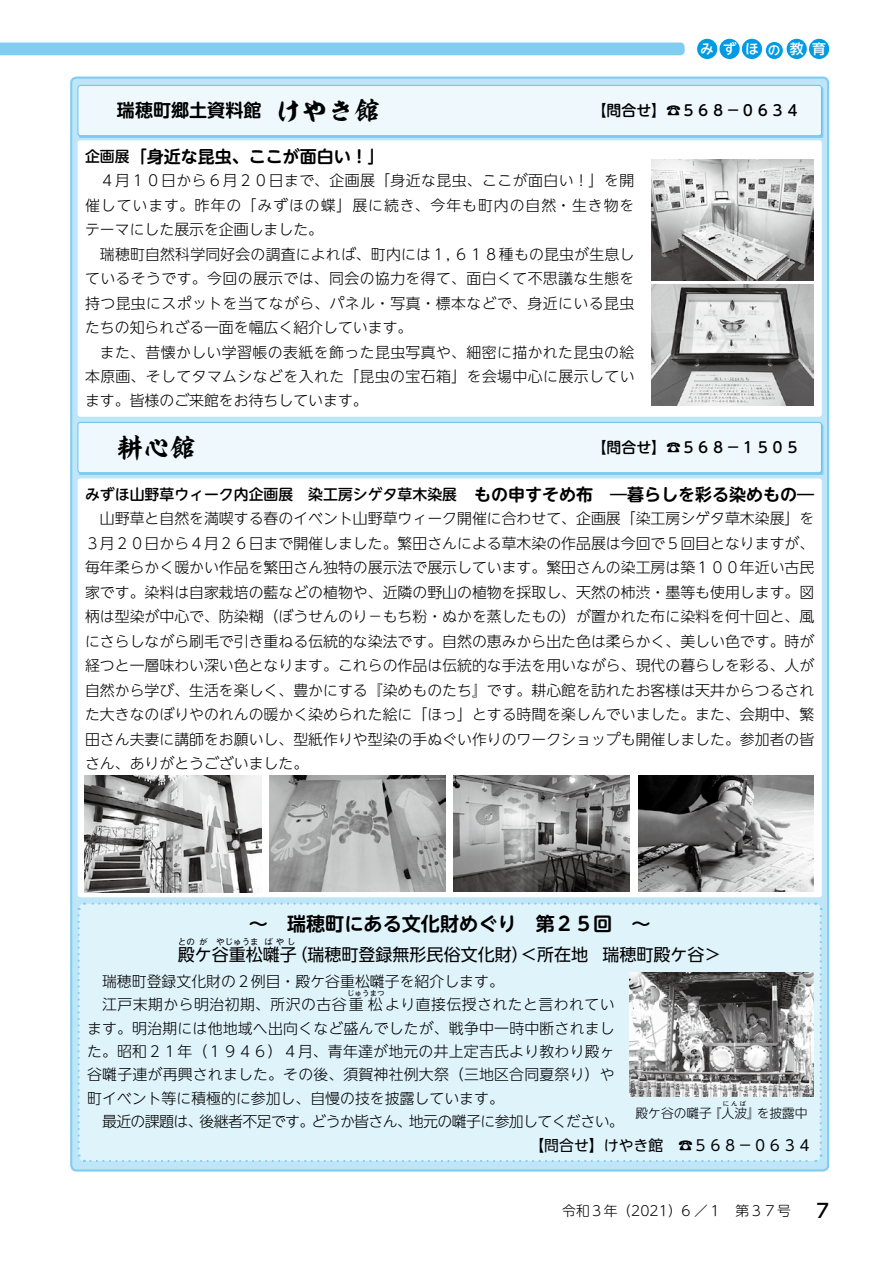
<style>
.page{position:relative;width:893px;height:1263px;background:#fff}
.page>*{position:absolute;margin:0;border:0;box-sizing:border-box;transform-origin:0 0}
.t1{font:26.55px "M Kso Kaisho";color:#000}
.t2{font:700 19.2px "UD Shin M Go Pro De";color:#000}
.t3{font:500 19.2px "UD Shin Go NT Pro";color:#000}
.t4{font:700 18px "UD Shin M Go Pr 6 N De";color:#000}
.t5{font:16.95px "UD Shin Go NT Pro";color:#000}
.t6{font:700 16.95px "UD Shin M Go Pr 6 De";color:#000}
.t7{font:300 14.85px/24.5px "UD Shin Go NT Pro";color:#000;text-align:justify}
.t8{font:500 14.85px "UD Shin M Go Pr 6";color:#000}
.t9{font:300 14.85px/23.4px "UD Shin Go NT Pro";letter-spacing:.03em;color:#000}
.t10{font:300 14.85px "UD Shin Go NT Pro";letter-spacing:-.04em;color:#000}
.t11{font:14.85px "UD Shin Go NT Pro";color:#000}
.t12{font:300 13.8px "UD Shin M Go Pro";color:#000}
.t13{font:500 13.8px "UD Shin Go NT Pro";color:#fff}
.t14{font:300 12.75px "UD Shin Go NT Pro";color:#000}
.t15{font:8.55px "UD Shin Go NT Pro";color:#000}
.t16{font:300 7.5px "UD Shin Go NT Pro";letter-spacing:.015em;color:#000}
.t17{font:300 6.45px "UD Shin Go NT Pro";color:#000}
.s1{font-size:12.75px}
.s2{font-family:"M Kso Kaisho";font-weight:400;font-size:26.55px}
.s3{font-family:"UD Shin M Go Pr 6";font-weight:500;font-size:14.85px}
.s4{font-family:"UD Shin M Go Pr 6 De";font-weight:700;font-size:16.95px}
</style>
<div class="page">
<div style="left:71px;top:78px;width:757px;height:1092px;background:#bfe6f8;border-radius:5px"></div>
<div style="left:0;top:43px;width:685px;height:12px;background:#80cdf0"></div>
<div style="left:697px;top:39px;width:20px;height:20px;background:#009be2;border-radius:50%"></div>
<div style="left:719px;top:39px;width:21px;height:20px;background:#009be2;border-radius:50%"></div>
<div style="left:742px;top:39px;width:20px;height:20px;background:#009be2;border-radius:50%"></div>
<div style="left:766px;top:42px;width:17px;height:17px;background:#009be2;border-radius:50%"></div>
<div style="left:787px;top:39px;width:20px;height:20px;background:#009be2;border-radius:50%"></div>
<div style="left:809px;top:39px;width:20px;height:20px;background:#009be2;border-radius:50%"></div>
<div style="left:78px;top:478px;width:744px;height:419px;background:#fff;border-radius:3px"></div>
<div style="left:78px;top:140px;width:744px;height:277px;background:#fff;border-radius:3px"></div>
<img style="left:85px;top:775px;width:176px;height:117px">
<img style="left:454px;top:775px;width:175px;height:117px">
<img style="left:270px;top:775px;width:175px;height:117px">
<img style="left:638px;top:775px;width:176px;height:117px">
<img style="left:652px;top:160px;width:161px;height:121px">
<img style="left:652px;top:284px;width:161px;height:121px">
<div style="left:77px;top:902px;width:746px;height:260px;background:#dff3fb"></div>
<img style="left:630px;top:973px;width:184px;height:123px">
<div style="left:79px;top:86px;width:744px;height:52px;background:#79caef"></div>
<div style="left:78px;top:85px;width:743px;height:51px;background:#eff9fd;border-radius:3px"></div>
<div style="left:78px;top:85px;width:744px;height:51px;border:1px solid #66c3ed;border-radius:3px"></div>
<div style="left:79px;top:423px;width:744px;height:52px;background:#78caef"></div>
<div style="left:78px;top:422px;width:743px;height:51px;background:#eff9fd;border-radius:3px"></div>
<div style="left:78px;top:422px;width:744px;height:51px;border:1px solid #66c3ed;border-radius:3px"></div>
<p class="t13" style="left:700px;top:38px;width:127px">みずほ<span class="s1">の</span>教育</p>
<p class="t4" style="left:117px;top:95px;width:266px">瑞穂町郷土資料館 <span class="s2">けやき館</span></p>
<p class="t8" style="left:592px;top:98px;width:210px">【問合せ】☎568－063 4</p>
<p class="t6" style="left:85px;top:142px;width:301px"><span class="s3">企画展</span>「身近な昆虫、ここが面白い！」</p>
<p class="t9" style="left:100px;top:168px;width:151px">４月１０日から６月２０</p>
<p class="t7" style="left:85px;top:168px;width:551px;text-indent:184px">日まで、企画展「身近な昆虫、ここが面白い！」を開催しています。昨年の「みずほの蝶」展に続き、今年も町内の自然・生き物をテーマにした展示を企画しました。</p>
<p class="t7" style="left:85px;top:241px;width:551px;text-indent:15px">瑞穂町自然科学同好会の調査によれば、町内には１，６１８種もの昆虫が生息しているそうです。今回の展示では、同会の協力を得て、面白くて不思議な生態を持つ昆虫にスポットを当てながら、パネル・写真・標本などで、身近にいる昆虫たちの知られざる一面を幅広く紹介しています。</p>
<p class="t7" style="left:85px;top:339px;width:551px;text-indent:15px">また、昔懐かしい学習帳の表紙を飾った昆虫写真や、細密に描かれた昆虫の絵本原画、そしてタマムシなどを入れた「昆虫の宝石箱」を会場中心に展示しています。皆様のご来館をお待ちしています。</p>
<h1 class="t1" style="left:117px;top:433px;width:81px">耕心館</h1>
<p class="t8" style="left:592px;top:435px;width:210px">【問合せ】☎568－1505</p>
<p class="t8" style="left:85px;top:482px;width:731px">みずほ山野草ウィーク内企画展　染工房シゲタ草木染展 <span class="s4">もの申すそめ布　―暮らしを彩る染めもの―</span></p>
<p class="t7" style="left:85px;top:506px;width:731px;text-indent:15px">山野草と自然を満喫する春のイベント山野草ウィーク開催に合わせて、企画展「染工房シゲタ草木染展」を３月20日から４月２６日まで開催しました。繁田さんによる草木染の作品展は今回で５回目となりますが、毎年柔らかく暖かい作品を繁田さん独特の展示法で展示しています。繁田さんの染工房は築1 00年近い古民家です。染料は自家栽培の藍などの植物や、近隣の野山の植物を採取し、天然の柿渋・墨等も使用します。図柄は型染が中心で、防染糊（ぼうせんのり－もち粉・ぬかを蒸したもの）が置かれた布に染料を何十回と、風にさらしながら刷毛で引き重ねる伝統的な染法です。自然の恵みから出た色は柔らかく、美しい色です。時が経つと一層味わい深い色となります。これらの作品は伝統的な手法を用いながら、現代の暮らしを彩る、人が自然から学び、生活を楽しく、豊かにする『染めものたち』です。耕心館を訪れたお客様は天井からつるされた大きなのぼりやのれんの暖かく染められた絵に「ほっ」とする時間を楽しんでいました。また、会期中、繁田さん夫妻に講師をお願いし、型紙作りや型染の手ぬぐい作りのワークショップも開催しました。参加者の皆さん、ありがとうございました。</p>
<p class="t2" style="left:249px;top:908px;width:403px">～　瑞穂町にある文化財めぐり　第2 5回　～</p>
<p class="t5" style="left:178px;top:941px;width:545px">殿ケ谷重松囃子（瑞穂町登録無形民俗文化財）＜所在地 瑞穂町殿ケ谷＞</p>
<p class="t15" style="left:178px;top:935px;width:19px">との</p>
<p class="t15" style="left:199px;top:935px;width:61px">が やじゅうま</p>
<p class="t15" style="left:264px;top:935px;width:33px">ばやし</p>
<p class="t9" style="left:102px;top:969px;width:514px">瑞穂町登録文化財の２例目・殿ケ谷重松囃子を紹介します。<br>江戸末期から明治初期、所沢の古谷重松より直接伝授されたと言われてい</p>
<p class="t16" style="left:347px;top:987px;width:39px">じゅうまつ</p>
<p class="t7" style="left:87px;top:1016px;width:529px;line-height:23.4px">ます。明治期には他地域へ出向くなど盛んでしたが、戦争中一時中断されました。昭和21 年（1 946）４月、青年達が地元の井上定吉氏より教わり殿ヶ谷囃子連が再興されました。その後、須賀神社例大祭（三地区合同夏祭り）や町イベント等に積極的に参加し、自慢の技を披露しています。</p>
<p class="t10" style="left:102px;top:1109px;width:523px">最近の課題は、後継者不足です。どうか皆さん、地元の囃子に参加してください。</p>
<p class="t11" style="left:529px;top:1133px;width:284px">【問合せ】けやき館　☎568－063 4</p>
<p class="t17" style="left:723px;top:1098px;width:25px">にんば</p>
<p class="t14" style="left:635px;top:1103px;width:174px">殿ケ谷の囃子『人波』を披露中</p>
<p class="t12" style="left:562px;top:1200px;width:230px">令和３年（2021）6 ／１　第3 7号</p>
<p class="t3" style="left:817px;top:1195px;width:14px">7</p>
</div>
